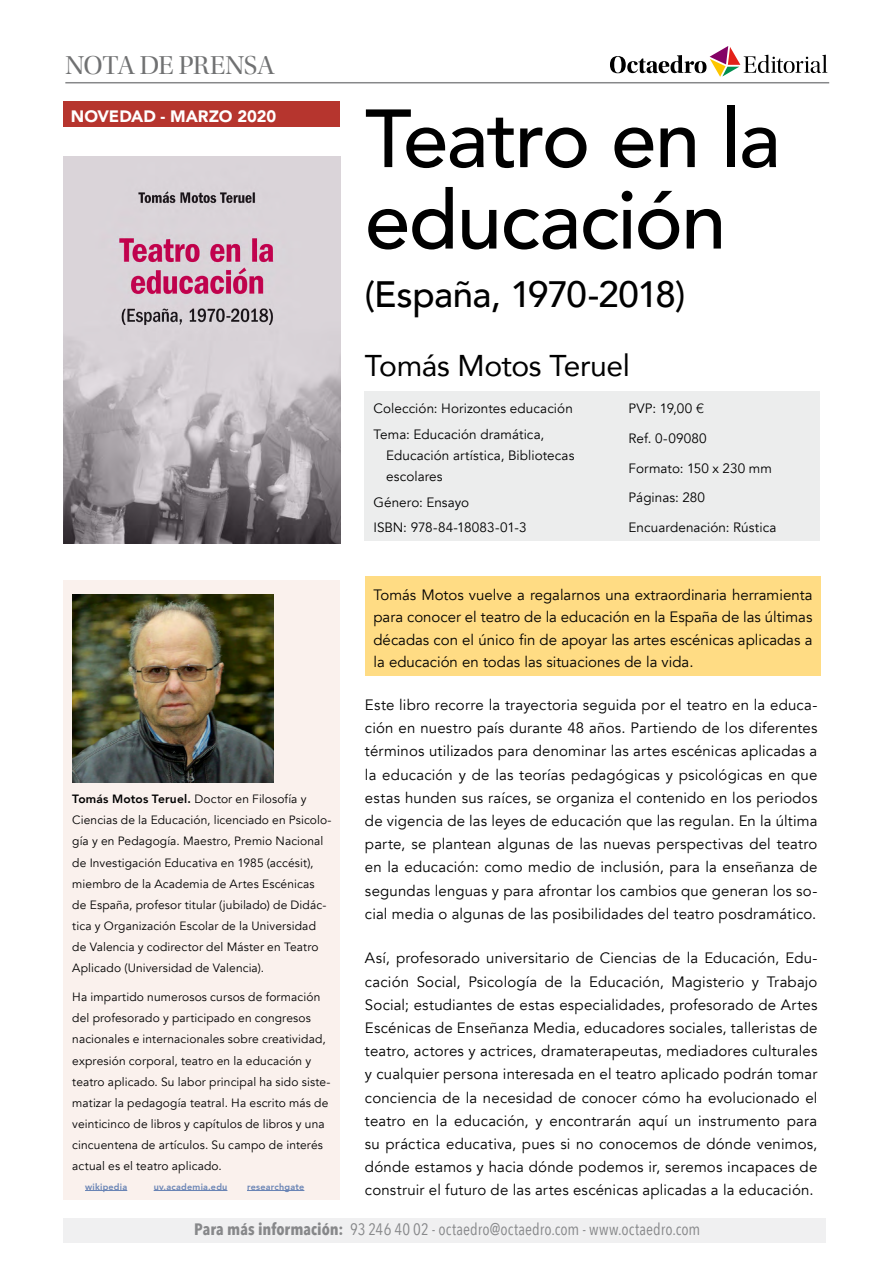
<style>
.page{position:relative;width:893px;height:1263px;background:#fff}
.page>*{position:absolute;margin:0;border:0;box-sizing:border-box;transform-origin:0 0}
.t1{font:500 81.45px/81.4px "Avenir";letter-spacing:-.02em;color:#000}
.t2{font:500 36.6px "Avenir";letter-spacing:-.02em;color:#000}
.t3{font:30px "Avenir";letter-spacing:-.015em;color:#000}
.t4{font:27px "Utopia Std Disp";letter-spacing:-.02em;color:#707172}
.t5{font:16.5px "Avenir Next Condensed";letter-spacing:.005em;color:#87888a}
.t6{font:900 16.5px "Avenir";letter-spacing:-.005em;color:#fff}
.t7{font:15px/23.2px "Avenir";letter-spacing:.005em;color:#000;text-align:justify}
.t8{font:13.5px/25.5px "Avenir";letter-spacing:.005em;color:#000}
.t9{font:12px/21px "Avenir";letter-spacing:.01em;color:#000}
.t10{font:800 9px "Avenir";letter-spacing:.025em;color:#6984b5}
.s1{font-weight:800}
.s2{font-family:"Helvetica Neue LT Std";font-weight:300}
.s3{font-weight:700}
</style>
<div class="page">
<div style="left:64px;top:1218px;width:762px;height:25px;background:#f0f0f1"></div>
<div style="left:365px;top:391px;width:455px;height:150px;background:#eceded"></div>
<img style="left:64px;top:156px;width:276px;height:387px">
<div style="left:64px;top:580px;width:276px;height:619px;background:#faf1ed"></div>
<svg style="left:610px;top:46px;width:217px;height:31px"></svg>
<hr style="left:65px;top:82px;width:764px;height:1px;background:#87888a">
<div style="left:64px;top:102px;width:276px;height:25px;background:#b6352e"></div>
<img style="left:72px;top:594px;width:201px;height:189px">
<hr style="left:85px;top:1190px;width:42px;height:1px;background:#6984b5">
<hr style="left:154px;top:1190px;width:73px;height:1px;background:#6984b5">
<hr style="left:247px;top:1190px;width:57px;height:1px;background:#6984b5">
<div style="left:365px;top:576px;width:456px;height:100px;background:#ffdc84"></div>
<h3 class="t4" style="left:65px;top:51px;width:211px">NOTA DE PRENSA</h3>
<p class="t6" style="left:71px;top:102px;width:207px">NOVEDAD - MARZO 2020</p>
<p class="t9" style="left:72px;top:789px;width:261px"><span class="s1">Tomás Motos Teruel.</span> Doctor en Filosofía y Ciencias de la Educación, licenciado en Psicolo&shy;gía y en Pedagogía. Maestro, Premio Nacional de Investigación Educativa en 1985 (accésit), miembro de la Academia de Artes Escénicas de España, profesor titular (jubilado) de Didác&shy;tica y Organización Escolar de la Universidad de Valencia y codirector del Máster en Teatro Aplicado (Universidad de Valencia).</p>
<p class="t9" style="left:72px;top:987px;width:260px">Ha impartido numerosos cursos de formación del profesorado y participado en congresos nacionales e internacionales sobre creatividad, expresión corporal, teatro en la educación y teatro aplicado. Su labor principal ha sido siste&shy;matizar la pedagogía teatral. Ha escrito más de veinticinco de libros y capítulos de libros y una cincuentena de artículos. Su campo de interés actual es el teatro aplicado.</p>
<p class="t10" style="left:85px;top:1180px;width:44px">wikipedia</p>
<p class="t10" style="left:154px;top:1180px;width:75px">uv.academia.edu</p>
<p class="t10" style="left:247px;top:1180px;width:59px">researchgate</p>
<h1 class="t1" style="left:365px;top:94px;width:417px">Teatro en la educación</h1>
<h2 class="t2" style="left:365px;top:262px;width:322px">(España, 1970-2018)</h2>
<h3 class="t3" style="left:365px;top:342px;width:267px">Tomás Motos Teruel</h3>
<p class="t8" style="left:373px;top:396px;width:201px">Colección: Horizontes educación<br>Tema: Educación dramática,</p>
<p class="t8" style="left:386px;top:445px;width:190px;line-height:21.3px">Educación artística, Bibliotecas escolares</p>
<p class="t8" style="left:373px;top:489px;width:155px">Género: Ensayo<br>ISBN: 978-84-18083-01-3</p>
<p class="t8" style="left:629px;top:396px;width:76px">PVP: 19,00 <span class="s2">€</span></p>
<p class="t8" style="left:629px;top:426px;width:80px">Ref. 0-09080</p>
<p class="t8" style="left:629px;top:456px;width:145px">Formato: 150 x 230 mm</p>
<p class="t8" style="left:629px;top:485px;width:78px">Páginas: 280</p>
<p class="t8" style="left:629px;top:515px;width:149px">Encuardenación: Rústica</p>
<p class="t7" style="left:373px;top:584px;width:440px;line-height:22.5px">Tomás Motos vuelve a regalarnos una extraordinaria herramienta para conocer el teatro de la educación en la España de las últimas décadas con el único fin de apoyar las artes escénicas aplicadas a la educación en todas las situaciones de la vida.</p>
<p class="t7" style="left:365px;top:693px;width:454px">Este libro recorre la trayectoria seguida por el teatro en la educa&shy;ción en nuestro país durante 48 años. Partiendo de los diferentes términos utilizados para denominar las artes escénicas aplicadas a la educación y de las teorías pedagógicas y psicológicas en que estas hunden sus raíces, se organiza el contenido en los periodos de vigencia de las leyes de educación que las regulan. En la última parte, se plantean algunas de las nuevas perspectivas del teatro en la educación: como medio de inclusión, para la enseñanza de segundas lenguas y para afrontar los cambios que generan los so&shy;cial media o algunas de las posibilidades del teatro posdramático.</p>
<p class="t7" style="left:365px;top:947px;width:454px">Así, profesorado universitario de Ciencias de la Educación, Edu&shy;cación Social, Psicología de la Educación, Magisterio y Trabajo Social; estudiantes de estas especialidades, profesorado de Artes Escénicas de Enseñanza Media, educadores sociales, talleristas de teatro, actores y actrices, dramaterapeutas, mediadores culturales y cualquier persona interesada en el teatro aplicado podrán tomar conciencia de la necesidad de conocer cómo ha evolucionado el teatro en la educación, y encontrarán aquí un instrumento para su práctica educativa, pues si no conocemos de dónde venimos, dónde estamos y hacia dónde podemos ir, seremos incapaces de construir el futuro de las artes escénicas aplicadas a la educación.</p>
<p class="t5" style="left:194px;top:1214px;width:508px"><span class="s3">Para más información:</span> 93 246 40 02 - octaedro@octaedro.com - www.octaedro.com</p>
</div>
